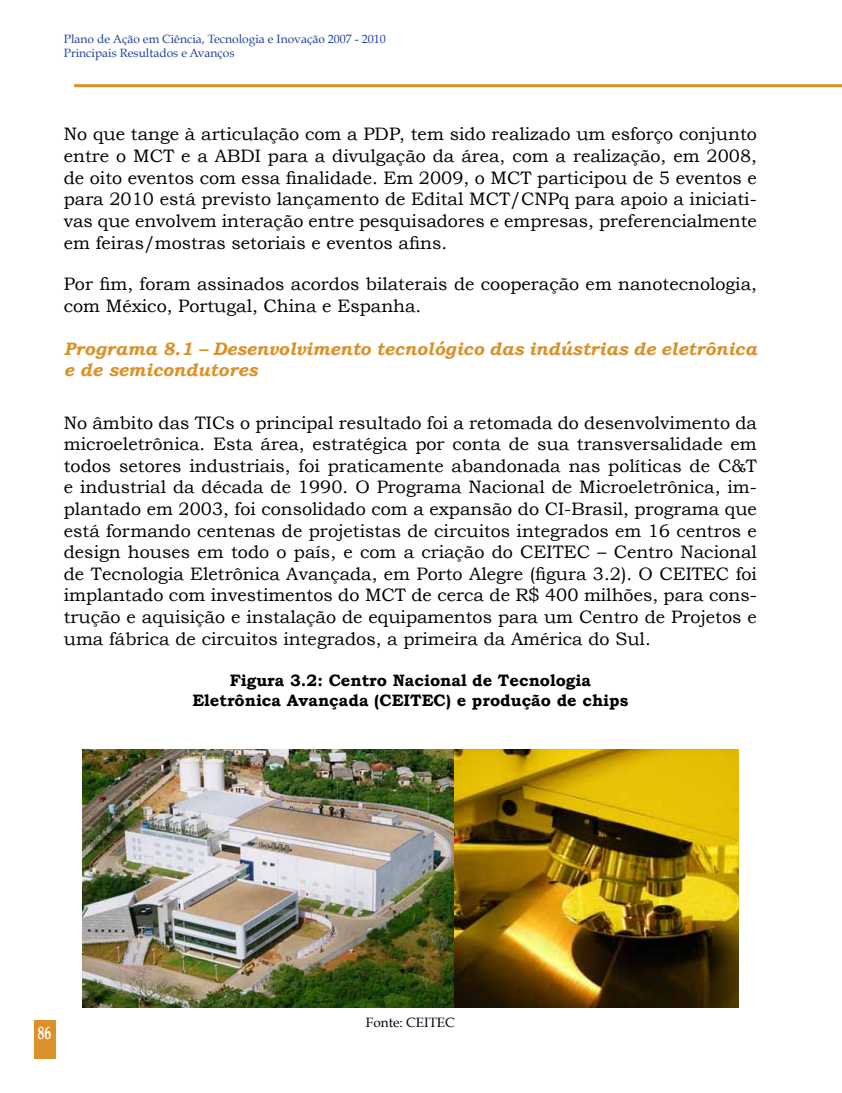
<style>
.page{position:relative;width:842px;height:1093px;background:#fff}
.page>*{position:absolute;margin:0;border:0;box-sizing:border-box;transform-origin:0 0}
.t1{font:18px/21.6px "Bookman Old Style";color:#000;text-align:justify}
.t2{font:italic 700 18px/21.6px "Bookman Old Style";color:#db9129}
.t3{font:700 18px "Book Antiqua";color:#fff;scale:.75 1}
.t4{font:700 16.5px/19.8px "Bookman Old Style";color:#000;text-align:center}
.t5{font:13.5px "Book Antiqua";color:#000}
.t6{font:12px/14.4px "Book Antiqua";color:#21409a}
</style>
<div class="page">
<div style="left:34px;top:1020px;width:21px;height:39px;background:#db9129"></div>
<hr style="left:76px;top:84px;width:764px;height:3px;background:#db9129">
<img style="left:82px;top:749px;width:656px;height:259px">
<p class="t6" style="left:64px;top:31px;width:324px">Plano de Ação em Ciência, Tecnologia e Inovação 2007 - 2010<br>Principais Resultados e Avanços</p>
<p class="t1" style="left:64px;top:124px;width:695px">No que tange à articulação com a PDP, tem sido realizado um esforço conjunto entre o MCT e a ABDI para a divulgação da área, com a realização, em 2008, de oito eventos com essa finalidade. Em 2009, o MCT participou de 5 eventos e para 2010 está previsto lançamento de Edital MCT/CNPq para apoio a iniciati&shy;vas que envolvem interação entre pesquisadores e empresas, preferencialmente em feiras/mostras setoriais e eventos afins.</p>
<p class="t1" style="left:64px;top:273px;width:695px">Por fim, foram assinados acordos bilaterais de cooperação em nanotecnologia, com México, Portugal, China e Espanha.</p>
<p class="t2" style="left:64px;top:337px;width:695px">Programa 8.1 – Desenvolvimento tecnológico das indústrias de eletrônica e de semicondutores</p>
<p class="t1" style="left:64px;top:412px;width:695px">No âmbito das TICs o principal resultado foi a retomada do desenvolvimento da microeletrônica. Esta área, estratégica por conta de sua transversalidade em todos setores industriais, foi praticamente abandonada nas políticas de C&amp;T e industrial da década de 1990. O Programa Nacional de Microeletrônica, im&shy;plantado em 2003, foi consolidado com a expansão do CI-Brasil, programa que está formando centenas de projetistas de circuitos integrados em 16 centros e design houses em todo o país, e com a criação do CEITEC – Centro Nacional de Tecnologia Eletrônica Avançada, em Porto Alegre (figura 3.2). O CEITEC foi implantado com investimentos do MCT de cerca de R$ 400 milhões, para cons&shy;trução e aquisição e instalação de equipamentos para um Centro de Projetos e uma fábrica de circuitos integrados, a primeira da América do Sul.</p>
<p class="t4" style="left:192px;top:670px;width:437px">Figura 3.2: Centro Nacional de Tecnologia<br>Eletrônica Avançada (CEITEC) e produção de chips</p>
<p class="t3" style="left:38px;top:1023px;width:19px">86</p>
<p class="t5" style="left:366px;top:1014px;width:90px">Fonte: CEITEC</p>
</div>
